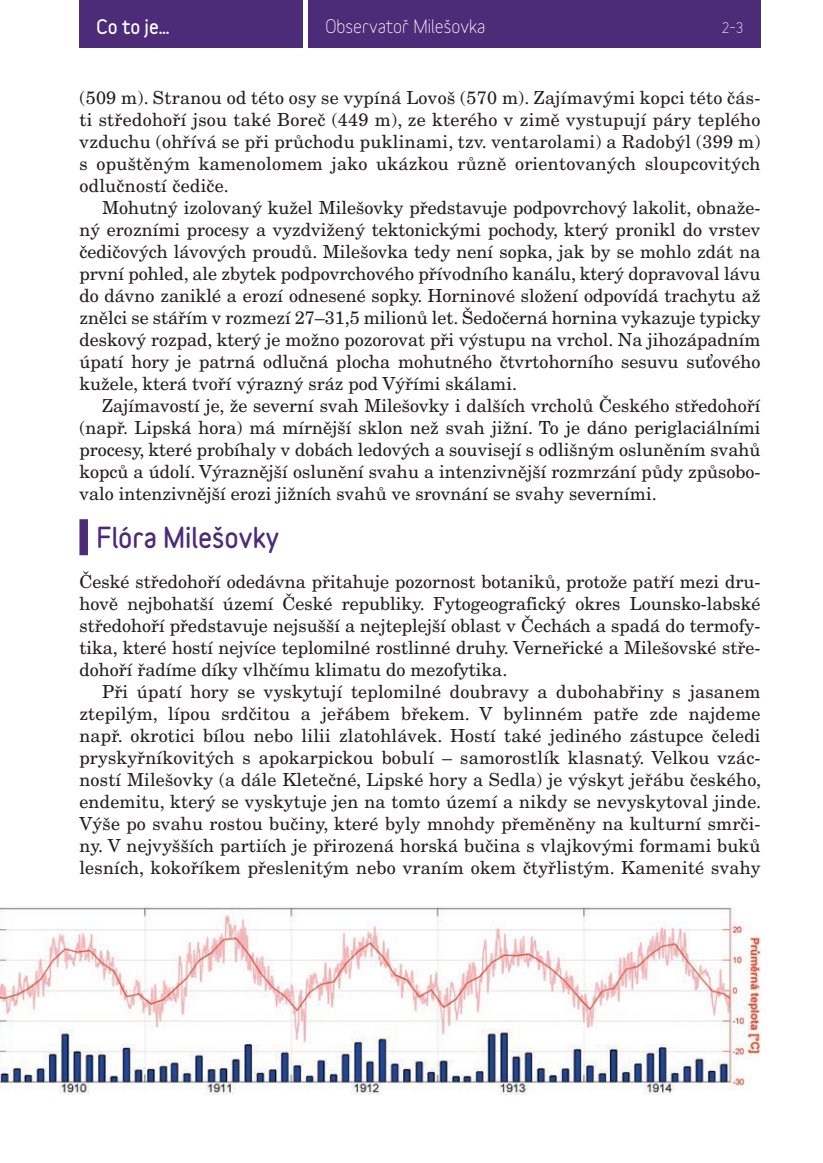
<style>
.page{position:relative;width:823px;height:1163px;background:#fff}
.page>*{position:absolute;margin:0;border:0;box-sizing:border-box;transform-origin:0 0}
.t1{font:900 26px "Variable";color:#4c2b78}
.t2{font:18px/22px "New Century Schlbk CE";color:#231f20;text-align:justify}
.t3{font:18px "Variable";color:#fff}
.t4{font:900 18px "Variable";color:#fff}
.t5{font:14px "Variable";color:#fff}
</style>
<div class="page">
<div style="left:79px;top:0;width:223px;height:48px;background:#4c2b78"></div>
<div style="left:308px;top:0;width:452px;height:48px;background:#4c2b78"></div>
<img style="left:0;top:906px;width:760px;height:188px">
<div style="left:79px;top:519px;width:9px;height:36px;background:#4c2b78"></div>
<p class="t4" style="left:96px;top:19px;width:75px">Co to je…</p>
<p class="t3" style="left:325px;top:19px;width:161px">Observatoř Milešovka</p>
<p class="t5" style="left:721px;top:22px;width:23px">2–3</p>
<p class="t2" style="left:79px;top:86px;width:682px">(509 m). Stranou od této osy se vypíná Lovoš (570 m). Zajímavými kopci této čás&shy;ti středohoří jsou také Boreč (449 m), ze kterého v zimě vystupují páry teplého vzduchu (ohřívá se při průchodu puklinami, tzv. ventarolami) a Radobýl (399 m) s opuštěným kamenolomem jako ukázkou různě orientovaných sloupcovitých odlučností čediče.</p>
<p class="t2" style="left:79px;top:196px;width:682px;text-indent:23px">Mohutný izolovaný kužel Milešovky představuje podpovrchový lakolit, obnaže&shy;ný erozními procesy a vyzdvižený tektonickými pochody, který pronikl do vrstev čedičových lávových proudů. Milešovka tedy není sopka, jak by se mohlo zdát na první pohled, ale zbytek podpovrchového přívodního kanálu, který dopravoval lávu do dávno zaniklé a erozí odnesené sopky. Horninové složení odpovídá trachytu až znělci se stářím v rozmezí 27–31,5 milionů let. Šedočerná hornina vykazuje typicky deskový rozpad, který je možno pozorovat při výstupu na vrchol. Na jihozápadním úpatí hory je patrná odlučná plocha mohutného čtvrtohorního sesuvu suťového kužele, která tvoří výrazný sráz pod Výřími skálami.</p>
<p class="t2" style="left:79px;top:394px;width:682px;text-indent:23px">Zajímavostí je, že severní svah Milešovky i dalších vrcholů Českého středohoří (např. Lipská hora) má mírnější sklon než svah jižní. To je dáno periglaciálními procesy, které probíhaly v dobách ledových a souvisejí s odlišným osluněním svahů kopců a údolí. Výraznější oslunění svahu a intenzivnější rozmrzání půdy způsobo&shy;valo intenzivnější erozi jižních svahů ve srovnání se svahy severními.</p>
<h1 class="t1" style="left:96px;top:526px;width:184px">Flóra Milešovky</h1>
<p class="t2" style="left:79px;top:570px;width:682px">České středohoří odedávna přitahuje pozornost botaniků, protože patří mezi dru&shy;hově nejbohatší území České republiky. Fytogeografický okres Lounsko-labské středohoří představuje nejsušší a nejteplejší oblast v Čechách a spadá do termofy&shy;tika, které hostí nejvíce teplomilné rostlinné druhy. Verneřické a Milešovské stře&shy;dohoří řadíme díky vlhčímu klimatu do mezofytika.</p>
<p class="t2" style="left:79px;top:680px;width:682px;text-indent:23px">Při úpatí hory se vyskytují teplomilné doubravy a dubohabřiny s jasanem ztepilým, lípou srdčitou a jeřábem břekem. V bylinném patře zde najdeme např. okrotici bílou nebo lilii zlatohlávek. Hostí také jediného zástupce čeledi pryskyřníkovitých s apokarpickou bobulí – samorostlík klasnatý. Velkou vzác&shy;ností Milešovky (a dále Kletečné, Lipské hory a Sedla) je výskyt jeřábu českého, endemitu, který se vyskytuje jen na tomto území a nikdy se nevyskytoval jinde.<br>Výše po svahu rostou bučiny, které byly mnohdy přeměněny na kulturní smrči&shy;ny. V nejvyšších partiích je přirozená horská bučina s vlajkovými formami buků lesních, kokoříkem přeslenitým nebo vraním okem čtyřlistým. Kamenité svahy</p>
</div>
